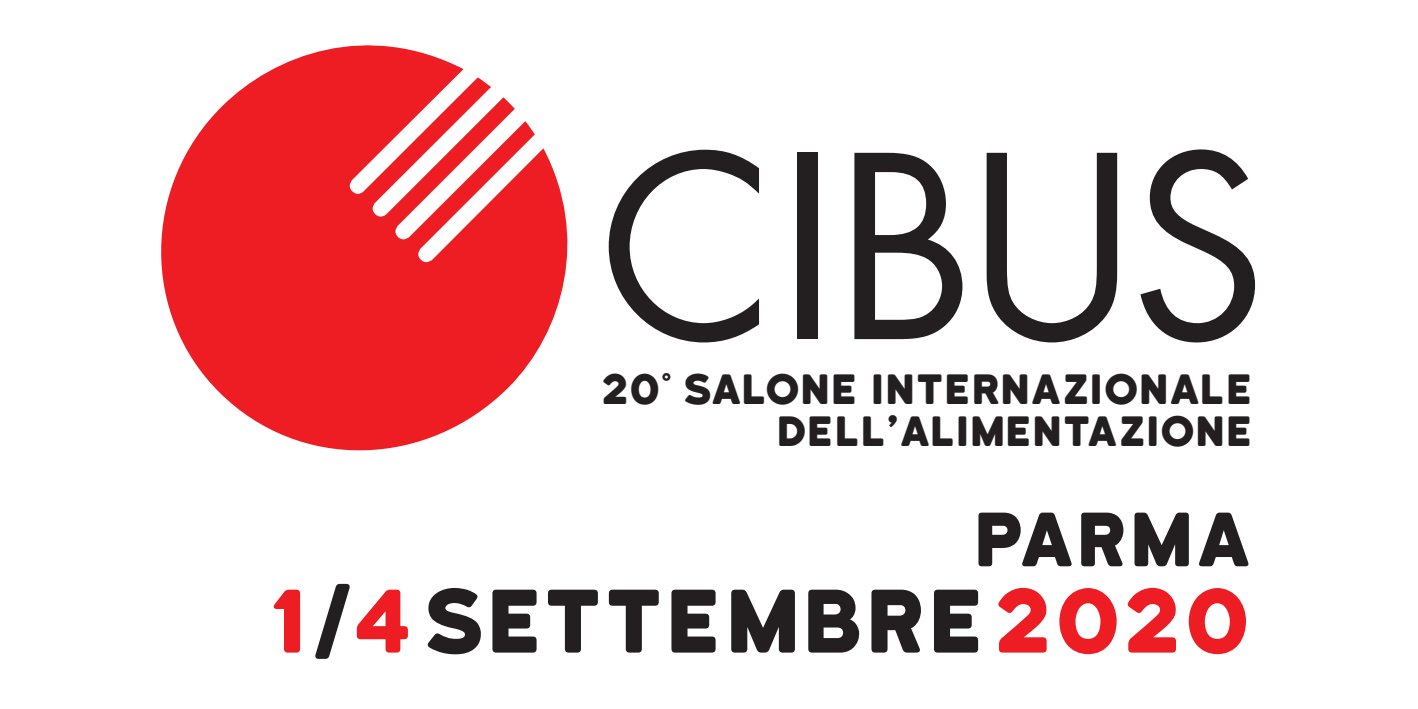
<style>
.page{position:relative;width:1418px;height:709px;background:#fff}
.page>*{position:absolute;margin:0;border:0;box-sizing:border-box;transform-origin:0 0}
.t1{font:85px "Katahdin Round";letter-spacing:.01em;color:#231f20}
.t2{font:72.5px "Katahdin Round";letter-spacing:-.015em;color:#231f20}
.t3{font:40px "Katahdin Round";letter-spacing:-.015em;color:#231f20}
.s1{color:#ee1d23}
</style>
<div class="page">
<svg style="left:161px;top:45px;width:407px;height:406px;fill:#ee1d23"></svg>
<svg style="left:608px;top:150px;width:151px;height:192px"></svg>
<div style="left:796px;top:153px;width:21px;height:186px;background:#231f20"></div>
<svg style="left:854px;top:153px;width:108px;height:186px"></svg>
<svg style="left:986px;top:153px;width:131px;height:189px"></svg>
<svg style="left:1140px;top:149px;width:114px;height:193px"></svg>
<p class="t3" style="left:602px;top:364px;width:654px">20° SALONE INTERNAZIONALE</p>
<p class="t3" style="left:777px;top:407px;width:478px">DELL’ALIMENTAZIONE</p>
<p class="t2" style="left:975px;top:495px;width:281px">PARMA</p>
<p class="t1" style="left:268px;top:569px;width:986px"><span class="s1">1</span>/<span class="s1">4</span>SETTEMBRE<span class="s1">2020</span></p>
</div>
